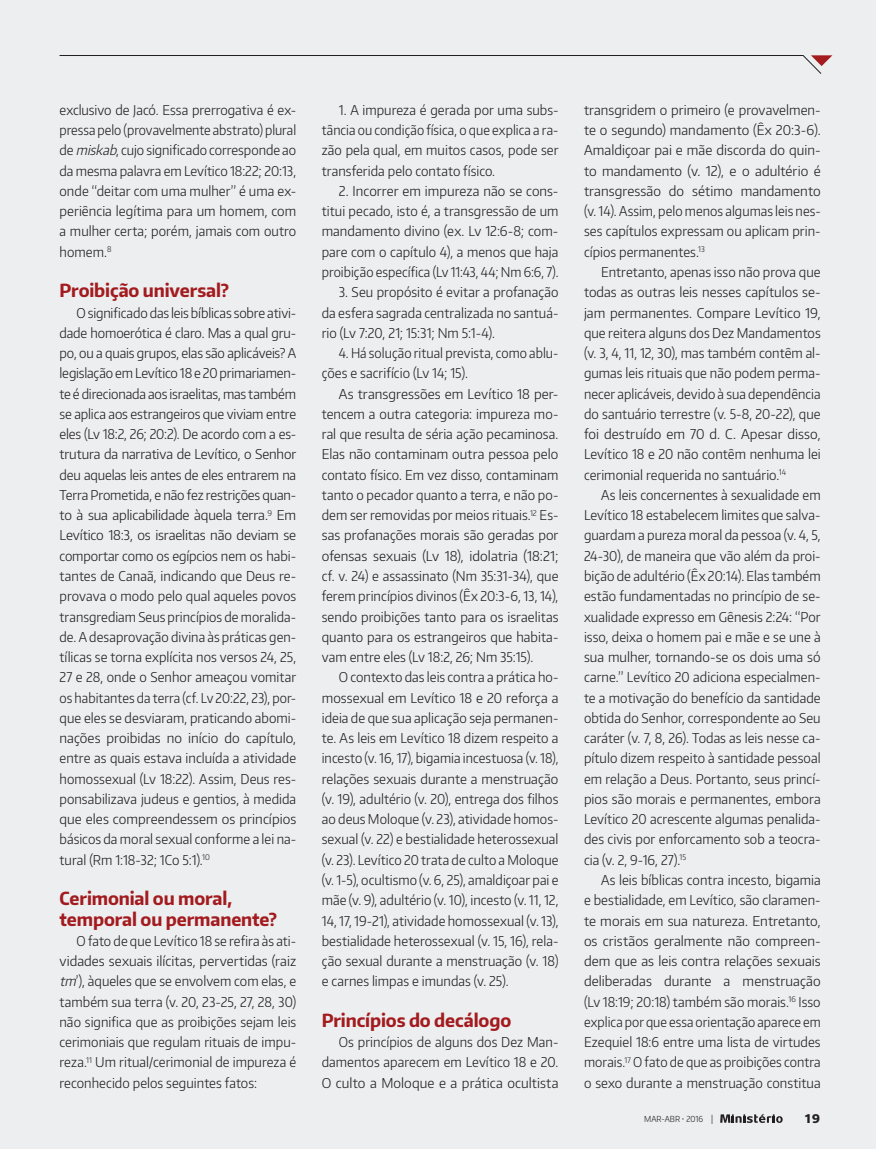
<style>
.page{position:relative;width:876px;height:1149px;background:#fff}
.page>*{position:absolute;margin:0;border:0;box-sizing:border-box;transform-origin:0 0}
.Inter{font:700 18px/20.2px "Encode Sans Narrow";letter-spacing:-.005em;color:#a31b1e}
.Texto{font:300 13.5px/20.2px "Encode Sans Narrow";letter-spacing:.005em;color:#231f20;text-align:justify}
.t1{font:800 12px "Encode Sans Narrow";color:#231f20}
.t2{font:300 8.25px "Encode Sans Narrow";color:#231f20}
.s1{font-style:italic}
.s2{font-size:9px}
</style>
<div class="page">
<div style="left:0;top:0;width:876px;height:1148px;background:#eceef0"></div>
<svg style="left:59px;top:55px;width:773px;height:19px"></svg>
<svg style="left:720px;top:1114px;width:63px;height:8px"></svg>
<p class="Texto" style="left:60px;top:99px;width:238px">exclusivo de Jacó. Essa prerrogativa é ex&shy;pressa pelo (provavelmente abstrato) plural de <span class="s1">miskab</span>, cujo significado corresponde ao da mesma palavra em Levítico 18:22; 20:13, onde “deitar com uma mulher” é uma ex&shy;periência legítima para um homem, com a mulher certa; porém, jamais com outro homem.<sup>8</sup></p>
<p class="Inter" style="left:60px;top:280px;width:171px">Proibição universal?</p>
<p class="Texto" style="left:60px;top:302px;width:238px;text-indent:17px">O significado das leis bíblicas sobre ativi&shy;dade homoerótica é claro. Mas a qual gru&shy;po, ou a quais grupos, elas são aplicáveis? A legislação em Levítico 18 e 20 primariamen&shy;te é direcionada aos israelitas, mas também se aplica aos estrangeiros que viviam entre eles (Lv 18:2, 26; 20:2). De acordo com a es&shy;trutura da narrativa de Levítico, o Senhor deu aquelas leis antes de eles entrarem na Terra Prometida, e não fez restrições quan&shy;to à sua aplicabilidade àquela terra.<sup>9</sup> Em Levítico 18:3, os israelitas não deviam se comportar como os egípcios nem os habi&shy;tantes de Canaã, indicando que Deus re&shy;provava o modo pelo qual aqueles povos transgrediam Seus princípios de moralida&shy;de. A desaprovação divina às práticas gen&shy;tílicas se torna explícita nos versos 24, 25, 27 e 28, onde o Senhor ameaçou vomitar os habitantes da terra (cf. Lv 20:22, 23), por&shy;que eles se desviaram, praticando abomi&shy;nações proibidas no início do capítulo, entre as quais estava incluída a atividade homossexual (Lv 18:22). Assim, Deus res&shy;ponsabilizava judeus e gentios, à medida que eles compreendessem os princípios básicos da moral sexual conforme a lei na&shy;tural (Rm 1:18-32; 1Co 5:1).<sup>10</sup></p>
<p class="Inter" style="left:60px;top:887px;width:219px">Cerimonial ou moral, temporal ou permanente?</p>
<p class="Texto" style="left:60px;top:929px;width:238px;text-indent:17px">O fato de que Levítico 18 se refira às ati&shy;vidades sexuais ilícitas, pervertidas (raiz <span class="s1">tm</span>’), àqueles que se envolvem com elas, e também sua terra (v. 20, 23-25, 27, 28, 30) não significa que as proibições sejam leis cerimoniais que regulam rituais de impu&shy;reza.<sup>11</sup> Um ritual/cerimonial de impureza é reconhecido pelos seguintes fatos:</p>
<p class="Texto" style="left:322px;top:99px;width:238px;text-indent:17px">1. A impureza é gerada por uma subs&shy;tância ou condição física, o que explica a ra&shy;zão pela qual, em muitos casos, pode ser transferida pelo contato físico.</p>
<p class="Texto" style="left:322px;top:180px;width:238px;text-indent:17px">2. Incorrer em impureza não se cons&shy;titui pecado, isto é, a transgressão de um mandamento divino (ex. Lv 12:6-8; com&shy;pare com o capítulo 4), a menos que haja proibição específica (Lv 11:43, 44; Nm 6:6, 7).</p>
<p class="Texto" style="left:322px;top:281px;width:238px;text-indent:17px">3. Seu propósito é evitar a profanação da esfera sagrada centralizada no santuá&shy;rio (Lv 7:20, 21; 15:31; Nm 5:1-4).</p>
<p class="Texto" style="left:322px;top:342px;width:238px;text-indent:17px">4. Há solução ritual prevista, como ablu&shy;ções e sacrifício (Lv 14; 15).</p>
<p class="Texto" style="left:322px;top:383px;width:238px;text-indent:17px">As transgressões em Levítico 18 per&shy;tencem a outra categoria: impureza mo&shy;ral que resulta de séria ação pecaminosa.<br>Elas não contaminam outra pessoa pelo contato físico. Em vez disso, contaminam tanto o pecador quanto a terra, e não po&shy;dem ser removidas por meios rituais.<sup>12</sup> Es&shy;sas profanações morais são geradas por ofensas sexuais (Lv 18), idolatria (18:21; cf. v. 24) e assassinato (Nm 35:31-34), que ferem princípios divinos (Êx 20:3-6, 13, 14), sendo proibições tanto para os israelitas quanto para os estrangeiros que habita&shy;vam entre eles (Lv 18:2, 26; Nm 35:15).</p>
<p class="Texto" style="left:322px;top:666px;width:238px;text-indent:17px">O contexto das leis contra a prática ho&shy;mossexual em Levítico 18 e 20 reforça a ideia de que sua aplicação seja permanen&shy;te. As leis em Levítico 18 dizem respeito a incesto (v. 16, 17), bigamia incestuosa (v. 18), relações sexuais durante a menstruação (v. 19), adultério (v. 20), entrega dos filhos ao deus Moloque (v. 23), atividade homos&shy;sexual (v. 22) e bestialidade heterossexual (v. 23). Levítico 20 trata de culto a Moloque (v. 1-5), ocultismo (v. 6, 25), amaldiçoar pai e mãe (v. 9), adultério (v. 10), incesto (v. 11, 12, 14, 17, 19-21), atividade homossexual (v. 13), bestialidade heterossexual (v. 15, 16), rela&shy;ção sexual durante a menstruação (v. 18) e carnes limpas e imundas (v. 25).</p>
<p class="Inter" style="left:322px;top:1009px;width:191px">Princípios do decálogo</p>
<p class="Texto" style="left:322px;top:1031px;width:238px;text-indent:17px">Os princípios de alguns dos Dez Man&shy;damentos aparecem em Levítico 18 e 20.<br>O culto a Moloque e a prática ocultista</p>
<p class="Texto" style="left:584px;top:99px;width:238px">transgridem o primeiro (e provavelmen&shy;te o segundo) mandamento (Êx 20:3-6).<br>Amaldiçoar pai e mãe discorda do quin&shy;to mandamento (v. 12), e o adultério é transgressão do sétimo mandamento (v. 14). Assim, pelo menos algumas leis nes&shy;ses capítulos expressam ou aplicam prin&shy;cípios permanentes.<sup>13</sup></p>
<p class="Texto" style="left:584px;top:261px;width:238px;text-indent:17px">Entretanto, apenas isso não prova que todas as outras leis nesses capítulos se&shy;jam permanentes. Compare Levítico 19, que reitera alguns dos Dez Mandamentos (v. 3, 4, 11, 12, 30), mas também contêm al&shy;gumas leis rituais que não podem perma&shy;necer aplicáveis, devido à sua dependência do santuário terrestre (v. 5-8, 20-22), que foi destruído em 70 d. C. Apesar disso, Levítico 18 e 20 não contêm nenhuma lei cerimonial requerida no santuário.<sup>14</sup></p>
<p class="Texto" style="left:584px;top:484px;width:238px;text-indent:17px">As leis concernentes à sexualidade em Levítico 18 estabelecem limites que salva&shy;guardam a pureza moral da pessoa (v. 4, 5, 24-30), de maneira que vão além da proi&shy;bição de adultério (Êx 20:14). Elas também estão fundamentadas no princípio de se&shy;xualidade expresso em Gênesis 2:24: “Por isso, deixa o homem pai e mãe e se une à sua mulher, tornando-se os dois uma só carne.” Levítico 20 adiciona especialmen&shy;te a motivação do benefício da santidade obtida do Senhor, correspondente ao Seu caráter (v. 7, 8, 26). Todas as leis nesse ca&shy;pítulo dizem respeito à santidade pessoal em relação a Deus. Portanto, seus princí&shy;pios são morais e permanentes, embora Levítico 20 acrescente algumas penalida&shy;des civis por enforcamento sob a teocra&shy;cia (v. 2, 9-16, 27).<sup>15</sup></p>
<p class="Texto" style="left:584px;top:869px;width:238px;text-indent:17px">As leis bíblicas contra incesto, bigamia e bestialidade, em Levítico, são claramen&shy;te morais em sua natureza. Entretanto, os cristãos geralmente não compreen&shy;dem que as leis contra relações sexuais deliberadas durante a menstruação (Lv 18:19; 20:18) também são morais.<sup>16</sup> Isso explica por que essa orientação aparece em Ezequiel 18:6 entre uma lista de virtudes morais.<sup>17</sup> O fato de que as proibições contra o sexo durante a menstruação constitua</p>
<p class="t2" style="left:644px;top:1113px;width:71px">MAR-ABR • 2016 <span class="s2">|</span></p>
<p class="t1" style="left:805px;top:1110px;width:16px">19</p>
</div>
